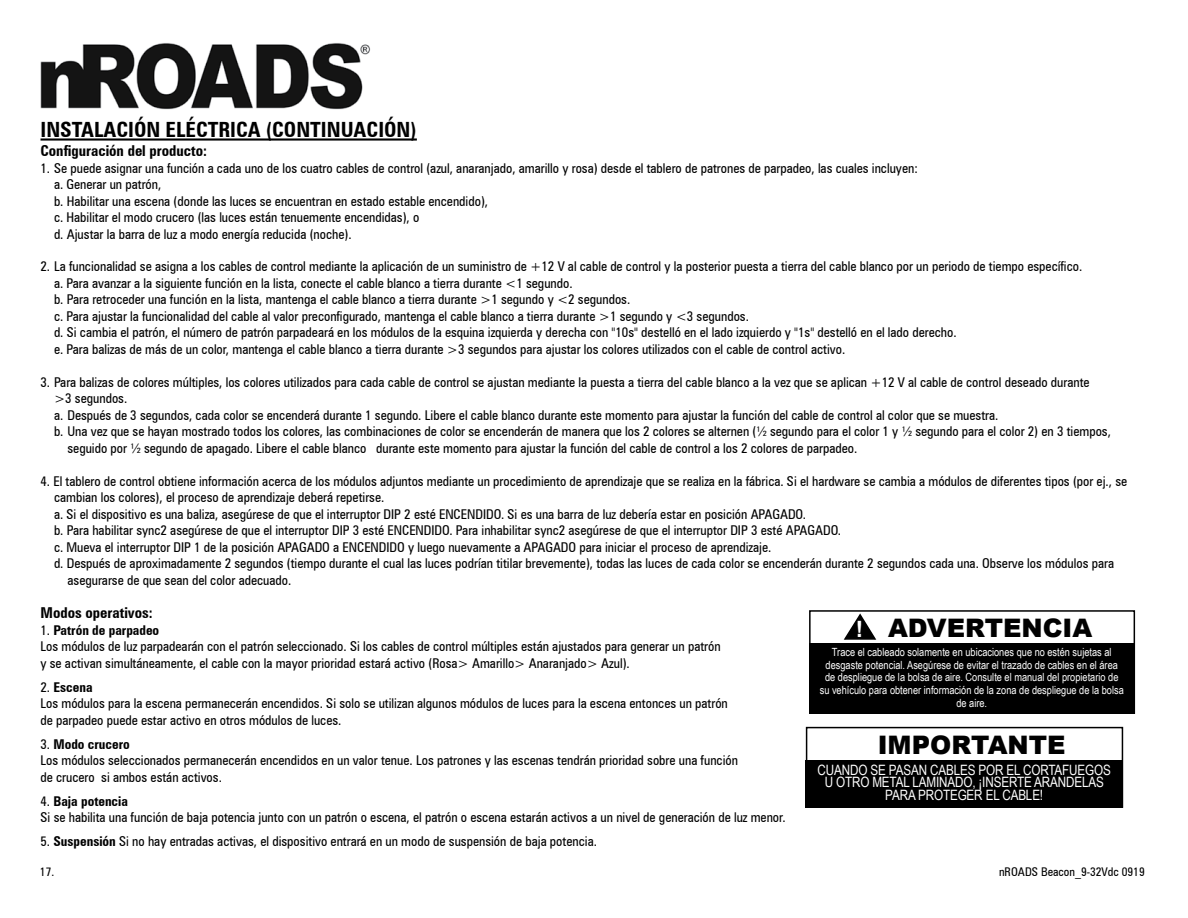
<style>
.page{position:relative;width:1188px;height:918px;background:#fff}
.page>*{position:absolute;margin:0;border:0;box-sizing:border-box;transform-origin:0 0}
.t1{font:900 25.5px "Arial";color:#000}
.t2{font:700 condensed 21px "Zurich BT";color:#000}
.t3{font:700 condensed 15px "Zurich BT";color:#000}
.t4{font:14.25px/12.8px "Arial Narrow";letter-spacing:-.01em;color:#fff}
.t5{font:condensed 13.5px/16.5px "Zurich BT";color:#000}
.t6{font:condensed 12px "Zurich BT";color:#000}
.t7{font:11.25px/12.8px "Arial Narrow";color:#fff;text-align:center}
.s1{font-weight:700}
.s2{font-weight:700;font-size:22.5px;color:#fff}
</style>
<div class="page">
<img style="left:40px;top:43px;width:331px;height:67px">
<hr style="left:40px;top:138px;width:377px;height:3px;background:#000">
<svg style="left:843px;top:613px;width:34px;height:27px"></svg>
<div style="left:809px;top:610px;width:326px;height:104px;border:2px solid #000"></div>
<div style="left:809px;top:644px;width:326px;height:70px;background:#000"></div>
<div style="left:806px;top:727px;width:317px;height:81px;border:2px solid #000"></div>
<div style="left:806px;top:760px;width:317px;height:48px;background:#000"></div>
<h2 class="t2" style="left:40px;top:117px;width:378px">INSTALACIÓN ELÉCTRICA (CONTINUACIÓN)</h2>
<p class="t3" style="left:40px;top:142px;width:168px">Configuración del producto:</p>
<p class="t5" style="left:54px;top:159px;width:865px;text-indent:-14px">1. Se puede asignar una función a cada uno de los cuatro cables de control (azul, anaranjado, amarillo y rosa) desde el tablero de patrones de parpadeo, las cuales incluyen: a. Generar un patrón,<br>b. Habilitar una escena (donde las luces se encuentran en estado estable encendido),<br>c. Habilitar el modo crucero (las luces están tenuemente encendidas), o<br>d. Ajustar la barra de luz a modo energía reducida (noche).</p>
<p class="t5" style="left:54px;top:258px;width:1030px;text-indent:-14px">2. La funcionalidad se asigna a los cables de control mediante la aplicación de un suministro de +12 V al cable de control y la posterior puesta a tierra del cable blanco por un periodo de tiempo específico. a. Para avanzar a la siguiente función en la lista, conecte el cable blanco a tierra durante &lt;1 segundo.<br>b. Para retroceder una función en la lista, mantenga el cable blanco a tierra durante &gt;1 segundo y &lt;2 segundos.<br>c. Para ajustar la funcionalidad del cable al valor preconfigurado, mantenga el cable blanco a tierra durante &gt;1 segundo y &lt;3 segundos.<br>d. Si cambia el patrón, el número de patrón parpadeará en los módulos de la esquina izquierda y derecha con "10s" destelló en el lado izquierdo y "1s" destelló en el lado derecho.<br>e. Para balizas de más de un color, mantenga el cable blanco a tierra durante &gt;3 segundos para ajustar los colores utilizados con el cable de control activo.</p>
<p class="t5" style="left:40px;top:374px;width:1051px">3. Para balizas de colores múltiples, los colores utilizados para cada cable de control se ajustan mediante la puesta a tierra del cable blanco a la vez que se aplican +12 V al cable de control deseado durante</p>
<p class="t5" style="left:54px;top:390px;width:75px">&gt;3 segundos.</p>
<p class="t5" style="left:54px;top:407px;width:946px">a. Después de 3 segundos, cada color se encenderá durante 1 segundo. Libere el cable blanco durante este momento para ajustar la función del cable de control al color que se muestra.</p>
<p class="t5" style="left:54px;top:423px;width:1058px">b. Una vez que se hayan mostrado todos los colores, las combinaciones de color se encenderán de manera que los 2 colores se alternen (½ segundo para el color 1 y ½ segundo para el color 2) en 3 tiempos,</p>
<p class="t5" style="left:68px;top:440px;width:791px">seguido por ½ segundo de apagado. Libere el cable blanco durante este momento para ajustar la función del cable de control a los 2 colores de parpadeo.</p>
<p class="t5" style="left:40px;top:473px;width:1088px">4. El tablero de control obtiene información acerca de los módulos adjuntos mediante un procedimiento de aprendizaje que se realiza en la fábrica. Si el hardware se cambia a módulos de diferentes tipos (por ej., se</p>
<p class="t5" style="left:54px;top:489px;width:332px">cambian los colores), el proceso de aprendizaje deberá repetirse.</p>
<p class="t5" style="left:54px;top:506px;width:754px">a. Si el dispositivo es una baliza, asegúrese de que el interruptor DIP 2 esté ENCENDIDO. Si es una barra de luz debería estar en posición APAGADO.</p>
<p class="t5" style="left:54px;top:522px;width:789px">b. Para habilitar sync2 asegúrese de que el interruptor DIP 3 esté ENCENDIDO. Para inhabilitar sync2 asegúrese de que el interruptor DIP 3 esté APAGADO.</p>
<p class="t5" style="left:54px;top:539px;width:719px">c. Mueva el interruptor DIP 1 de la posición APAGADO a ENCENDIDO y luego nuevamente a APAGADO para iniciar el proceso de aprendizaje.</p>
<p class="t5" style="left:54px;top:555px;width:1062px">d. Después de aproximadamente 2 segundos (tiempo durante el cual las luces podrían titilar brevemente), todas las luces de cada color se encenderán durante 2 segundos cada una. Observe los módulos para</p>
<p class="t5" style="left:68px;top:572px;width:225px">asegurarse de que sean del color adecuado.</p>
<p class="t3" style="left:40px;top:604px;width:114px">Modos operativos:</p>
<p class="t5" style="left:40px;top:621px;width:682px">1. <span class="s1">Patrón de parpadeo<br></span>Los módulos de luz parpadearán con el patrón seleccionado. Si los cables de control múltiples están ajustados para generar un patrón y se activan simultáneamente, el cable con la mayor prioridad estará activo (Rosa&gt; Amarillo&gt; Anaranjado&gt; Azul).</p>
<p class="t5" style="left:40px;top:678px;width:689px">2. <span class="s1">Escena<br></span>Los módulos para la escena permanecerán encendidos. Si solo se utilizan algunos módulos de luces para la escena entonces un patrón de parpadeo puede estar activo en otros módulos de luces.</p>
<p class="t5" style="left:40px;top:735px;width:699px">3. <span class="s1">Modo crucero<br></span>Los módulos seleccionados permanecerán encendidos en un valor tenue. Los patrones y las escenas tendrán prioridad sobre una función de crucero si ambos están activos.</p>
<p class="t5" style="left:40px;top:792px;width:747px">4. <span class="s1">Baja potencia<br></span>Si se habilita una función de baja potencia junto con un patrón o escena, el patrón o escena estarán activos a un nivel de generación de luz menor.</p>
<p class="t5" style="left:40px;top:833px;width:558px">5. <span class="s1">Suspensión</span> Si no hay entradas activas, el dispositivo entrará en un modo de suspensión de baja potencia.</p>
<h1 class="t1" style="left:856px;top:610px;width:238px"><span class="s2">!</span> ADVERTENCIA</h1>
<p class="t7" style="left:820px;top:645px;width:306px">Trace el cableado solamente en ubicaciones que no estén sujetas al desgaste potencial. Asegúrese de evitar el trazado de cables en el área de despliegue de la bolsa de aire. Consulte el manual del propietario de su vehículo para obtener información de la zona de despliegue de la bolsa de aire.</p>
<h1 class="t1" style="left:878px;top:726px;width:189px">IMPORTANTE</h1>
<p class="t4" style="left:818px;top:763px;width:34px">Cuando</p>
<p class="t4" style="left:825px;top:763px;width:288px;text-indent:46px">se pasan cables por el cortafuegos u otro metal laminado , ¡inserte arandel</p>
<p class="t4" style="left:1088px;top:775px;width:17px">as</p>
<p class="t4" style="left:885px;top:788px;width:159px">para proteger el cable !</p>
<p class="t6" style="left:40px;top:864px;width:16px">17.</p>
<p class="t6" style="left:999px;top:865px;width:147px">nROADS Beacon_9-32Vdc 0919</p>
</div>
